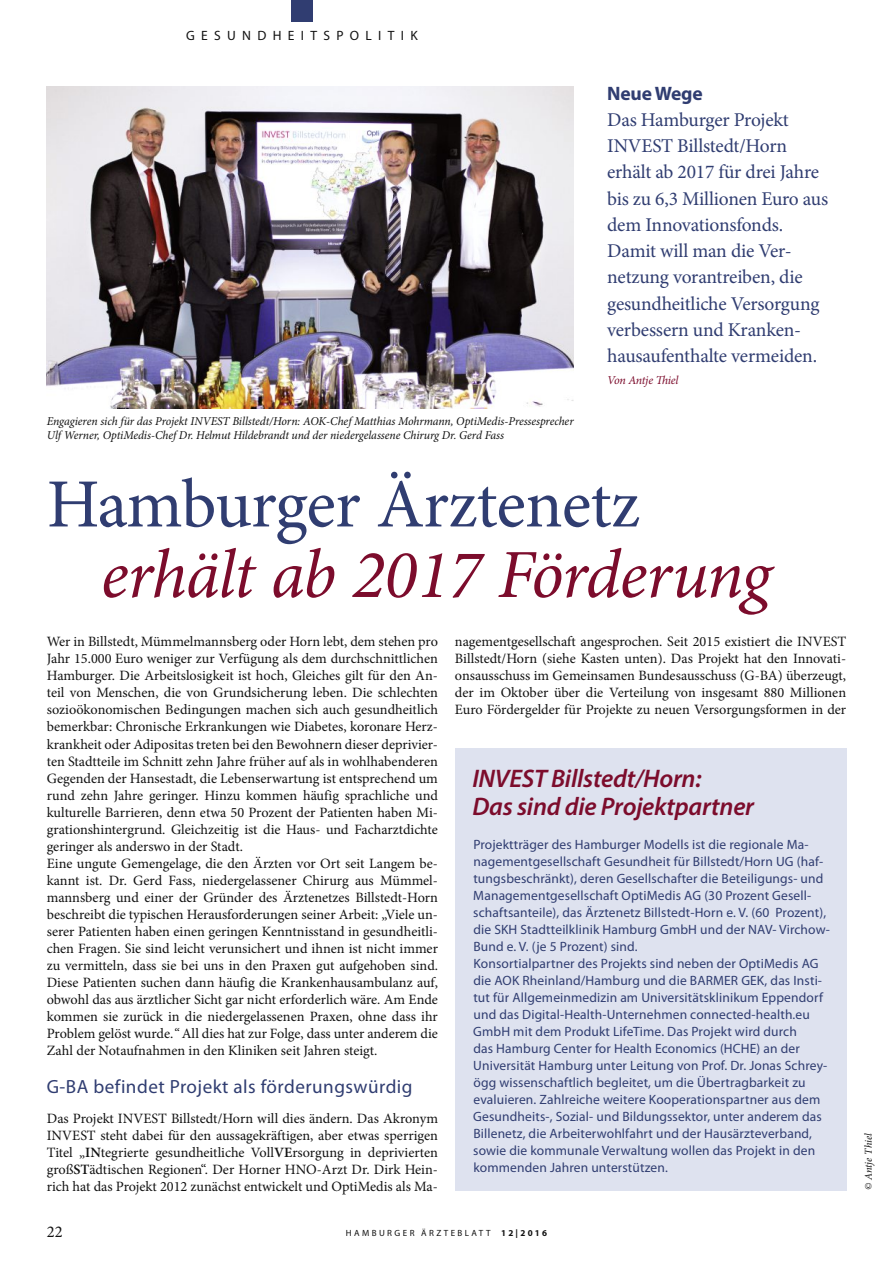
<style>
.page{position:relative;width:893px;height:1263px;background:#fff}
.page>*{position:absolute;margin:0;border:0;box-sizing:border-box;transform-origin:0 0}
.t1{font:italic 69px "Minion Pro";letter-spacing:-.02em;color:#7c0c2c}
.t2{font:69px "Minion Pro";letter-spacing:-.015em;color:#303d71}
.t3{font:25.5px/28.5px "Myriad Pro Semibold It OV ORXVKC";letter-spacing:-.01em;color:#7c0c2c}
.t4{font:19.5px/26.2px "Minion Pro";letter-spacing:-.01em;color:#303d71}
.t5{font:19.5px "Myriad Pro Bold OV BQXVKC";letter-spacing:-.01em;color:#303d71}
.t6{font:19.2px "Myriad Pro Regular OV DQXVKC";letter-spacing:.025em;color:#303d71}
.t7{font:16.5px "Minion Pro";color:#121212}
.t8{font:14.25px/17px "Minion Pro";color:#121212;text-align:justify}
.t9{font:13.5px/17px "Myriad Pro Regular OV DQXVKC";letter-spacing:.01em;color:#303d71}
.t10{font:13.5px "Myriad Pro Regular OV PRXVKC";letter-spacing:.47em;color:#121212}
.t11{font:italic 12px/13.5px "Minion Pro";letter-spacing:-.005em;color:#121212}
.t12{font:italic 12px "Minion Pro";letter-spacing:-.025em;color:#7c0c2c}
.t13{font:italic 10.5px "Minion Pro";letter-spacing:-.005em;color:#121212}
.t14{font:9px "Myriad Pro Regular OV PRXVKC";letter-spacing:.27em;color:#121212}
.s1{font-style:italic}
.s2{font-weight:600}
.s3{font-family:"Myriad Pro Bold OV QRXVKC"}
</style>
<div class="page">
<div style="left:291px;top:0;width:22px;height:21px;background:#303d71"></div>
<div style="left:456px;top:748px;width:391px;height:443px;background:#dee2ef"></div>
<img style="left:47px;top:86px;width:527px;height:322px">
<p class="t10" style="left:186px;top:27px;width:233px">GESUNDHEITSPOLITIK</p>
<p class="t11" style="left:47px;top:417px;width:528px">Engagieren sich für das Projekt INVEST Billstedt/Horn: AOK-Chef Matthias Mohrmann, OptiMedis-Pressesprecher<br>Ulf Werner, OptiMedis-Chef Dr. Helmut Hildebrandt und der niedergelassene Chirurg Dr. Gerd Fass</p>
<h3 class="t5" style="left:607px;top:82px;width:97px">Neue Wege</h3>
<p class="t4" style="left:607px;top:106px;width:222px">Das Hamburger Projekt<br>INVEST Billstedt/Horn erhält ab 2017 für drei Jahre bis zu 6,3 Millionen Euro aus dem Innovationsfonds.<br>Damit will man die Ver&shy;netzung vorantreiben, die gesundheitliche Versorgung verbessern und Kranken&shy;hausaufenthalte vermeiden.</p>
<p class="t12" style="left:607px;top:376px;width:73px">Von Antje Thiel</p>
<h1 class="t2" style="left:47px;top:462px;width:594px">Hamburger Ärztenetz</h1>
<h1 class="t1" style="left:101px;top:553px;width:672px">erhält ab 2017 Förderung</h1>
<p class="t8" style="left:47px;top:633px;width:393px;text-align:left">Wer in Billstedt, Mümmelmannsberg oder Horn lebt, dem stehen pro Jahr 15.000 Euro weniger zur Verfügung als dem durchschnittlichen Hamburger. Die Arbeitslosigkeit ist hoch, Gleiches gilt für den An&shy;teil von Menschen, die von Grundsicherung leben. Die schlechten sozioökonomischen Bedingungen machen sich auch gesundheitlich bemerkbar: Chronische Erkrankungen wie Diabetes, koronare Herz&shy;krankheit oder Adipositas treten bei den Bewohnern dieser deprivier&shy;ten Stadtteile im Schnitt zehn Jahre früher auf als in wohlhabenderen Gegenden der Hansestadt, die Lebenserwartung ist entsprechend um rund zehn Jahre geringer. Hinzu kommen häufig sprachliche und kulturelle Barrieren, denn etwa 50 Prozent der Patienten haben Mi&shy;grationshintergrund. Gleichzeitig ist die Haus- und Facharztdichte geringer als anderswo in der Stadt.<br>Eine ungute Gemengelage, die den Ärzten vor Ort seit Langem be&shy;kannt ist. Dr. Gerd Fass, niedergelassener Chirurg aus Mümmel&shy;mannsberg und einer der Gründer des Ärztenetzes Billstedt-Horn beschreibt die typischen Herausforderungen seiner Arbeit: „Viele un&shy;serer Patienten haben einen geringen Kenntnisstand in gesundheitli&shy;chen Fragen. Sie sind leicht verunsichert und ihnen ist nicht immer zu vermitteln, dass sie bei uns in den Praxen gut aufgehoben sind.<br>Diese Patienten suchen dann häufig die Krankenhausambulanz auf, obwohl das aus ärztlicher Sicht gar nicht erforderlich wäre. Am Ende kommen sie zurück in die niedergelassenen Praxen, ohne dass ihr Problem gelöst wurde.<span class="s1">“</span> All dies hat zur Folge, dass unter anderem die Zahl der Notaufnahmen in den Kliniken seit Jahren steigt.</p>
<h3 class="t6" style="left:47px;top:1075px;width:367px">G-BA befindet Projekt als förderungswürdig</h3>
<p class="t8" style="left:47px;top:1109px;width:393px">Das Projekt INVEST Billstedt/Horn will dies ändern. Das Akronym INVEST steht dabei für den aussagekräftigen, aber etwas sperrigen Titel „<span class="s2">IN</span>tegrierte gesundheitliche Voll<span class="s2">VE</span>rsorgung in deprivierten groß<span class="s2">ST</span>ädtischen Regionen“. Der Horner HNO-Arzt Dr. Dirk Hein&shy;rich hat das Projekt 2012 zunächst entwickelt und OptiMedis als Ma-</p>
<p class="t8" style="left:455px;top:633px;width:393px">nagementgesellschaft angesprochen. Seit 2015 existiert die INVEST Billstedt/Horn (siehe Kasten unten). Das Projekt hat den Innovati&shy;onsausschuss im Gemeinsamen Bundesausschuss (G-BA) überzeugt, der im Oktober über die Verteilung von insgesamt 880 Millionen Euro Fördergelder für Projekte zu neuen Versorgungsformen in der</p>
<h2 class="t3" style="left:472px;top:764px;width:283px">INVEST Billstedt/Horn:<br>Das sind die Projektpartner</h2>
<p class="t9" style="left:473px;top:836px;width:358px">Projektträger des Hamburger Modells ist die regionale Ma&shy;nagementgesellschaft Gesundheit für Billstedt/Horn UG (haf&shy;tungsbeschränkt), deren Gesellschafter die Beteiligungs- und Managementgesellschaft OptiMedis AG (30 Prozent Gesell&shy;schaftsanteile), das Ärztenetz Billstedt-Horn e. V. (60 Prozent), die SKH Stadtteilklinik Hamburg GmbH und der NAV- Virchow-Bund e. V. (je 5 Prozent) sind.<br>Konsortialpartner des Projekts sind neben der OptiMedis AG die AOK Rheinland/Hamburg und die BARMER GEK, das Insti&shy;tut für Allgemeinmedizin am Universitätsklinikum Eppendorf und das Digital-Health-Unternehmen connected-health.eu GmbH mit dem Produkt LifeTime. Das Projekt wird durch<br>das Hamburg Center for Health Economics (HCHE) an der Universität Hamburg unter Leitung von Prof. Dr. Jonas Schrey&shy;ögg wissenschaftlich begleitet, um die Übertragbarkeit zu evaluieren. Zahlreiche weitere Kooperationspartner aus dem Gesundheits-, Sozial- und Bildungssektor, unter anderem das Billenetz, die Arbeiterwohlfahrt und der Hausärzteverband, sowie die kommunale Verwaltung wollen das Projekt in den kommenden Jahren unterstützen.</p>
<p class="t7" style="left:47px;top:1221px;width:17px">22</p>
<p class="t14" style="left:346px;top:1227px;width:203px">HAMBURGER ÄRZTEBLATT <span class="s3">12|2016</span></p>
<p class="t13" style="left:865px;top:1190px;width:58px;rotate:-90deg">© Antje Thiel</p>
</div>
